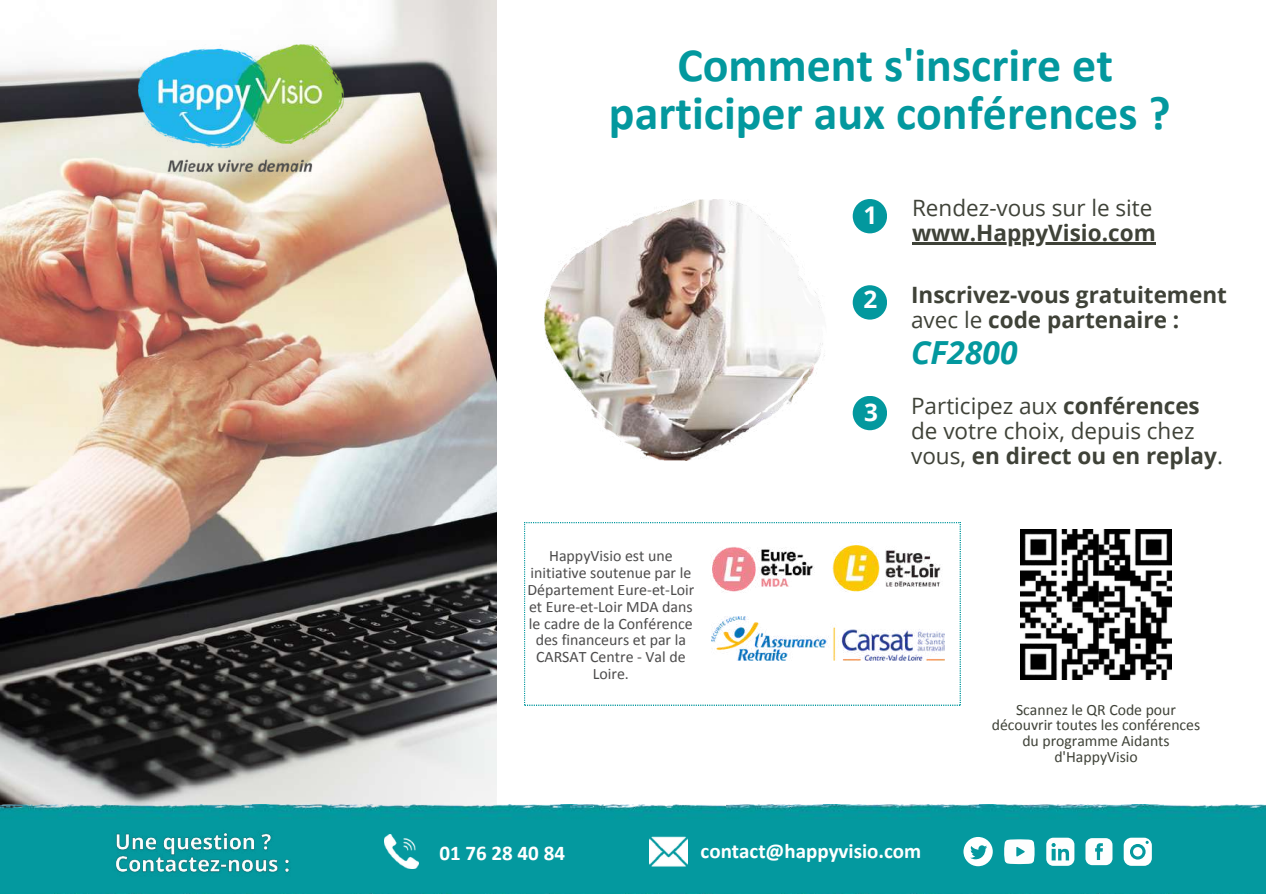
<style>
.page{position:relative;width:1266px;height:894px;background:#fff}
.page>*{position:absolute;margin:0;border:0;box-sizing:border-box;transform-origin:0 0}
.t1{font:700 48px/48.4px "Calibri";color:#03989e;text-align:center}
.t2{font:italic 700 31.8px "Open Sans";color:#03989e}
.t3{font:700 24.3px "Open Sans";color:#fff}
.t4{font:22.5px/24.8px "Open Sans";color:#3f4238}
.t5{font:700 22.5px/24.8px "Open Sans";color:#3f4238}
.t6{font:700 21px "Calibri";color:#fff}
.t7{font:15.9px/17px "Calibri";color:#4d4c4c;text-align:center}
.t8{font:15.75px/15.8px "Calibri";color:#3f4238;text-align:center}
.s1{font-weight:400}
.s2{font-weight:700}
</style>
<div class="page">
<div style="left:852px;top:199px;width:35px;height:34px;background:#03989e;border-radius:50%"></div>
<div style="left:852px;top:285px;width:35px;height:34px;background:#03989e;border-radius:50%"></div>
<div style="left:852px;top:396px;width:35px;height:34px;background:#03989e;border-radius:50%"></div>
<img style="left:0;top:0;width:497px;height:804px">
<div style="left:0;top:804px;width:571px;height:89px;background:#04999f"></div>
<div style="left:571px;top:804px;width:155px;height:89px;background:#04999f"></div>
<div style="left:726px;top:804px;width:540px;height:89px;background:#04999f"></div>
<svg style="left:524px;top:522px;width:436px;height:183px"></svg>
<img style="left:1020px;top:529px;width:151px;height:150px">
<img style="left:544px;top:199px;width:281px;height:261px">
<svg style="left:1085px;top:837px;width:27px;height:27px"></svg>
<svg style="left:1046px;top:837px;width:28px;height:28px"></svg>
<svg style="left:1004px;top:839px;width:30px;height:24px"></svg>
<svg style="left:963px;top:836px;width:29px;height:30px"></svg>
<img style="left:649px;top:834px;width:39px;height:34px">
<img style="left:385px;top:834px;width:33px;height:34px">
<svg style="left:1123px;top:837px;width:29px;height:28px"></svg>
<hr style="left:912px;top:242px;width:244px;height:2px;background:#3f4238">
<img style="left:111px;top:824px;width:182px;height:58px">
<img style="left:139px;top:44px;width:205px;height:135px">
<img style="left:827px;top:540px;width:126px;height:55px">
<img style="left:704px;top:541px;width:115px;height:55px">
<img style="left:711px;top:616px;width:233px;height:44px">
<h1 class="t1" style="left:609px;top:44px;width:563px">Comment s'inscrire et participer aux conférences ?</h1>
<p class="t7" style="left:527px;top:548px;width:168px">HappyVisio est une initiative soutenue par le<br>Département Eure-et-Loir et Eure-et-Loir MDA dans le cadre de la Conférence des financeurs et par la<br>CARSAT Centre - Val de<br>Loire.</p>
<h3 class="t3" style="left:863px;top:198px;width:15px">1</h3>
<h3 class="t3" style="left:863px;top:282px;width:15px">2</h3>
<h3 class="t3" style="left:864px;top:394px;width:15px">3</h3>
<h3 class="t4" style="left:912px;top:195px;width:242px">Rendez-vous sur le site</h3>
<h3 class="t5" style="left:912px;top:220px;width:245px">www.HappyVisio.com</h3>
<h3 class="t5" style="left:911px;top:282px;width:317px">Inscrivez-vous gratuitement <span class="s1">avec le</span> code partenaire :</h3>
<h2 class="t2" style="left:911px;top:329px;width:108px">CF2800</h2>
<h3 class="t4" style="left:911px;top:393px;width:314px">Participez aux <span class="s2">conférences </span>de votre choix, depuis chez vous, <span class="s2">en direct ou en replay</span>.</h3>
<p class="t8" style="left:991px;top:702px;width:210px">Scannez le QR Code pour découvrir toutes les conférences du programme Aidants d'HappyVisio</p>
<h3 class="t6" style="left:439px;top:843px;width:127px">01 76 28 40 84</h3>
<h3 class="t6" style="left:700px;top:841px;width:222px">contact@happyvisio.com</h3>
</div>
